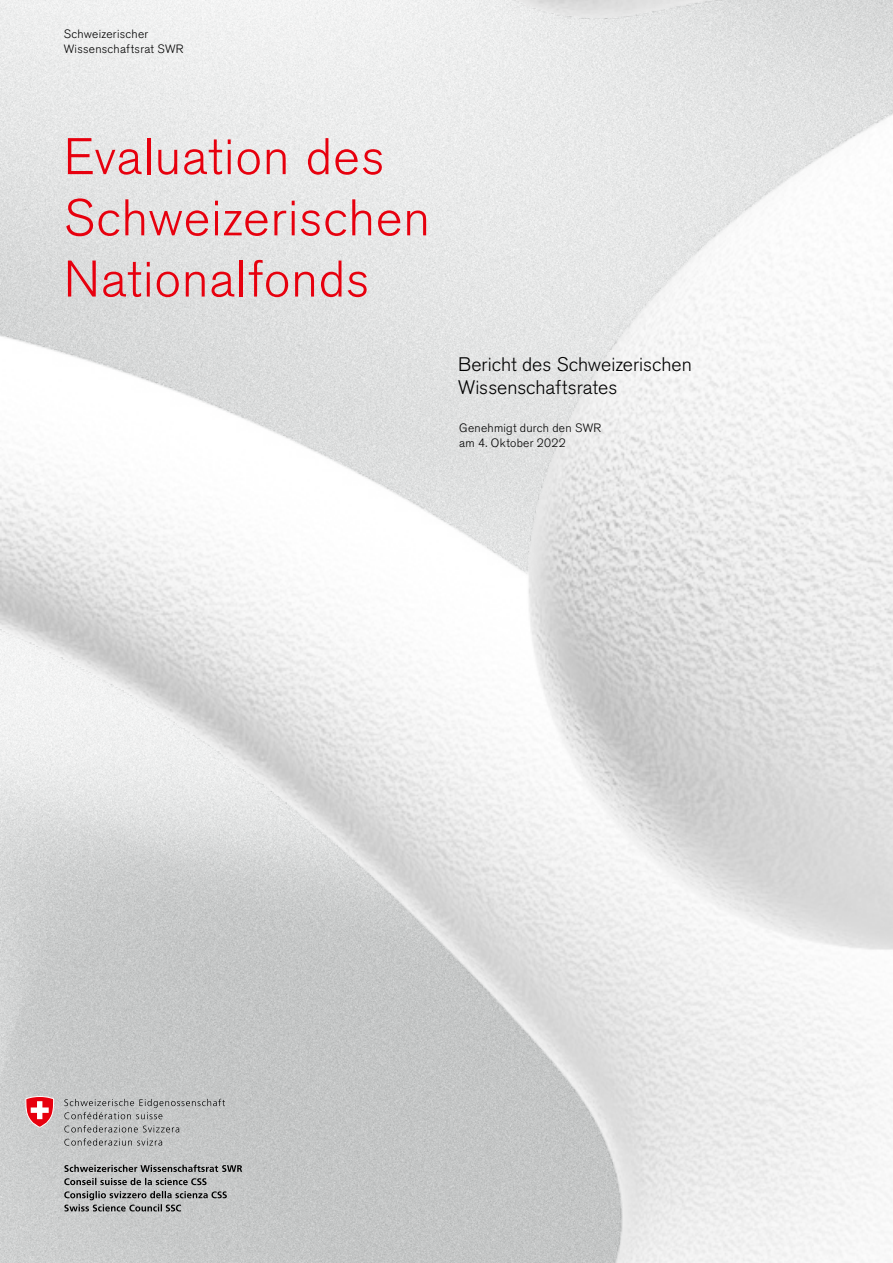
<style>
.page{position:relative;width:893px;height:1263px;background:#fff}
.page>*{position:absolute;margin:0;border:0;box-sizing:border-box;transform-origin:0 0}
.t1{font:300 51px/61.2px "Akzidenz Grotesk BQ";letter-spacing:.015em;color:#e7000e}
.t2{font:300 19.5px/23.4px "Akzidenz Grotesk BQ";color:#000}
.t3{font:300 12px/14.4px "Akzidenz Grotesk BQ";letter-spacing:.025em;color:#000}
</style>
<div class="page">
<img style="left:0;top:0;width:893px;height:1263px">
<svg style="left:25px;top:1096px;width:30px;height:32px"></svg>
<svg style="left:64px;top:1099px;width:178px;height:112px;background:#b1b2b2"></svg>
<p class="t3" style="left:64px;top:27px;width:121px">Schweizerischer<br>Wissenschaftsrat SWR</p>
<h1 class="t1" style="left:64px;top:127px;width:368px">Evaluation des<br>Schweizerischen<br>Nationalfonds</h1>
<h2 class="t2" style="left:458px;top:353px;width:235px">Bericht des Schweizerischen<br>Wissenschaftsrates</h2>
<p class="t3" style="left:459px;top:421px;width:144px">Genehmigt durch den SWR am 4. Oktober 2022</p>
</div>
